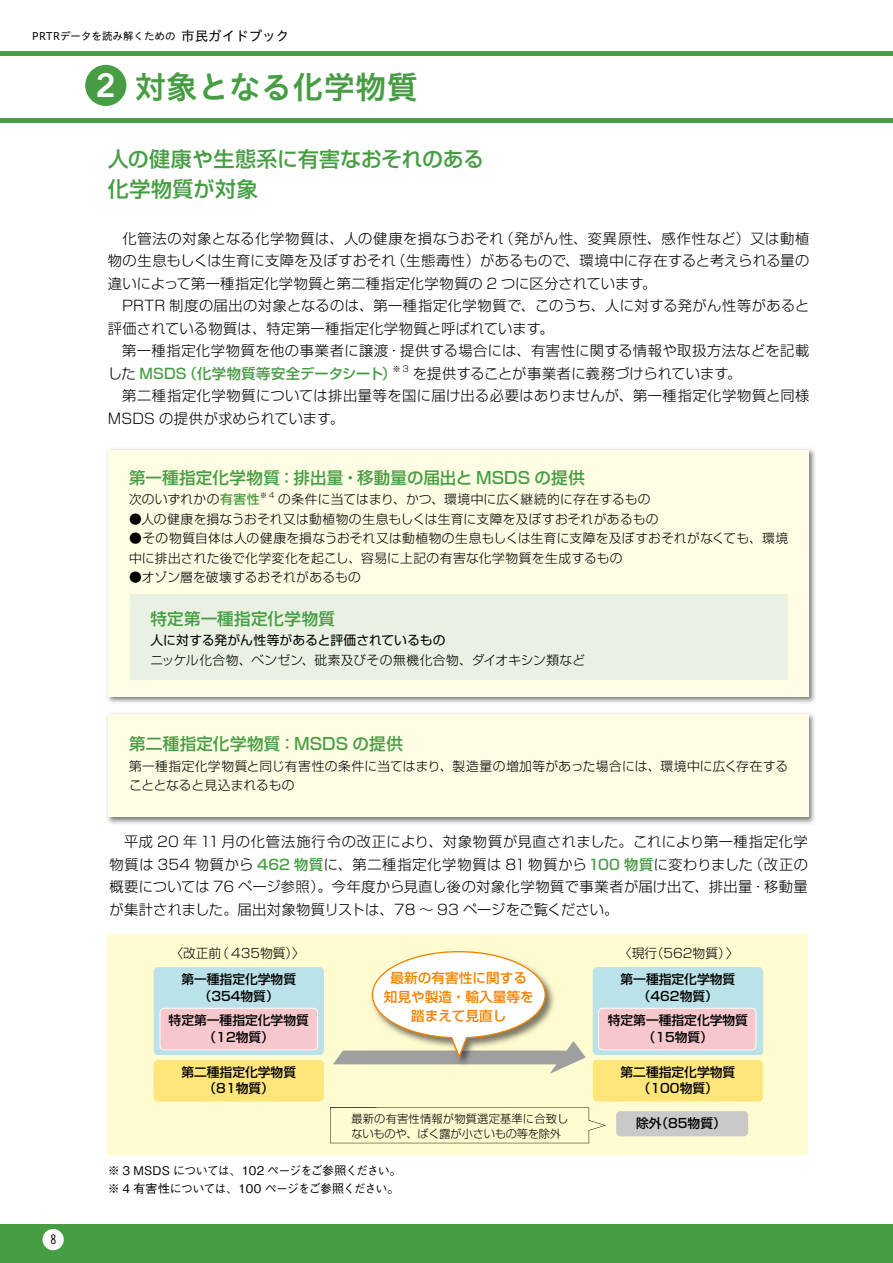
<style>
.page{position:relative;width:893px;height:1263px;background:#fff}
.page>*{position:absolute;margin:0;border:0;box-sizing:border-box;transform-origin:0 0}
.t1{font:31.5px "Hiragino UD Sans Std W6";color:#469d43}
.t2{font:500 21px/30px "Shin Go Pro";letter-spacing:.01em;color:#469d43}
.t3{font:500 16.5px "Shin Go Pro";letter-spacing:.015em;color:#469d43}
.t4{font:300 14.25px/22.5px "Shin Go Pro";letter-spacing:.025em;color:#000}
.t5{font:500 13.65px/19.2px "Shin Go Pr 5";color:#f08300;text-align:center}
.t6{font:13.2px "Trade Gothic Cond Eighteen";color:#000}
.t7{font:300 12.75px/19.5px "Shin Go Pro";letter-spacing:.02em;color:#000}
.t8{font:500 12.75px/16.5px "Shin Go Pr 5";color:#000;text-align:center}
.t9{font:12.75px "Shin Go Pro";letter-spacing:.005em;color:#000}
.t10{font:300 12.75px "Shin Go Pr 5";color:#000}
.t11{font:500 12px/18px "Gothic BBB Pro";letter-spacing:-.065em;color:#000}
.t12{font:300 11.25px/15px "Shin Go Pr 5";letter-spacing:.015em;color:#000}
.t13{font:10.5px "Hiragino UD Sans Std W4";color:#000}
.t14{font:300 8.25px "Shin Go Pro";color:#000}
.t15{font:300 7.5px "Shin Go Pro";color:#000}
.s1{font-size:13.5px}
.s2{font-family:"Trade Gothic Bold Two";font-size:32.85px;color:#fff}
.s3{font-weight:500;color:#469d43}
</style>
<div class="page">
<div style="left:0;top:1225px;width:893px;height:38px;background:#469d43"></div>
<div style="left:43px;top:1229px;width:21px;height:21px;background:#fff;border-radius:50%"></div>
<hr style="left:0;top:51px;width:893px;height:4px;background:#469d43">
<div style="left:85px;top:65px;width:41px;height:41px;background:#469d43;border-radius:50%"></div>
<div style="left:0;top:118px;width:893px;height:5px;background:#469d43"></div>
<img style="left:107px;top:448px;width:708px;height:255px">
<div style="left:108px;top:450px;width:701px;height:247px;background:#fffde4"></div>
<img style="left:107px;top:713px;width:708px;height:111px">
<div style="left:108px;top:714px;width:701px;height:103px;background:#fffde4"></div>
<div style="left:130px;top:595px;width:658px;height:85px;background:#e9f1e3"></div>
<div style="left:108px;top:934px;width:700px;height:221px;background:#fffcd1"></div>
<div style="left:593px;top:967px;width:170px;height:88px;background:#bbe2e8;border-radius:4px"></div>
<div style="left:154px;top:967px;width:170px;height:88px;background:#bbe2e8;border-radius:4px"></div>
<svg style="left:160px;top:1008px;width:158px;height:42px;background:#f6cad1"></svg>
<svg style="left:598px;top:1008px;width:158px;height:42px;background:#f6cad1"></svg>
<div style="left:178px;top:947px;width:103px;height:12px;background:#fffcd1"></div>
<div style="left:169px;top:1014px;width:139px;height:12px;background:#f7c7ce"></div>
<div style="left:212px;top:1031px;width:54px;height:12px;background:#f7c7ce"></div>
<div style="left:154px;top:1060px;width:170px;height:41px;background:#ffe67a;border-radius:4px"></div>
<div style="left:621px;top:947px;width:116px;height:12px;background:#fffcd1"></div>
<div style="left:608px;top:1014px;width:140px;height:12px;background:#f7c7ce"></div>
<div style="left:651px;top:1031px;width:54px;height:12px;background:#f7c7ce"></div>
<div style="left:593px;top:1060px;width:170px;height:41px;background:#ffe67a;border-radius:4px"></div>
<div style="left:616px;top:1111px;width:132px;height:25px;background:#c9c9ca;border-radius:4px"></div>
<div style="left:330px;top:1107px;width:276px;height:36px;background:#fffcd1"></div>
<svg style="left:333px;top:950px;width:253px;height:124px"></svg>
<p class="t13" style="left:32px;top:28px;width:259px">PRTRデータを読み解くための <span class="s1">市民ガイドブック</span></p>
<h1 class="t1" style="left:96px;top:63px;width:324px"><span class="s2">2</span> 対象となる化学物質</h1>
<h2 class="t2" style="left:108px;top:142px;width:378px">人の健康や生態系に有害なおそれのある化学物質が対象</h2>
<p class="t4" style="left:108px;top:225px;width:703px">　化管法の対象となる化学物質は、人の健康を損なうおそれ（発がん性、変異原性、感作性など）又は動植物の生息もしくは生育に支障を及ぼすおそれ（生態毒性）があるもので、環境中に存在すると考えられる量の違いによって第一種指定化学物質と第二種指定化学物質の 2 つに区分されています。<br>　PRTR 制度の届出の対象となるのは、第一種指定化学物質で、このうち、人に対する発がん性等があると評価されている物質は、特定第一種指定化学物質と呼ばれています。<br>　第一種指定化学物質を他の事業者に譲渡・提供する場合には、有害性に関する情報や取扱方法などを記載した <span class="s3">MSDS（化学物質等安全データシート）</span></p>
<p class="t14" style="left:392px;top:362px;width:18px">※3</p>
<p class="t4" style="left:108px;top:360px;width:703px;text-indent:305px">を提供することが事業者に義務づけられています。<br>　第二種指定化学物質については排出量等を国に届け出る必要はありませんが、第一種指定化学物質と同様<br>MSDS の提供が求められています。</p>
<p class="t3" style="left:129px;top:464px;width:457px">第一種指定化学物質：排出量・移動量の届出と MSDS の提供</p>
<p class="t7" style="left:129px;top:488px;width:132px">次のいずれかの<span class="s3">有害性</span></p>
<p class="t15" style="left:260px;top:489px;width:16px">※ 4</p>
<p class="t7" style="left:278px;top:488px;width:374px">の条件に当てはまり、かつ、環境中に広く継続的に存在するもの</p>
<p class="t7" style="left:129px;top:508px;width:531px">●人の健康を損なうおそれ又は動植物の生息もしくは生育に支障を及ぼすおそれがあるもの</p>
<p class="t7" style="left:129px;top:527px;width:661px">●その物質自体は人の健康を損なうおそれ又は動植物の生息もしくは生育に支障を及ぼすおそれがなくても、環境中に排出された後で化学変化を起こし、容易に上記の有害な化学物質を生成するもの</p>
<p class="t7" style="left:129px;top:566px;width:233px">●オゾン層を破壊するおそれがあるもの</p>
<p class="t3" style="left:150px;top:605px;width:186px">特定第一種指定化学物質</p>
<p class="t9" style="left:150px;top:630px;width:297px">人に対する発がん性等があると評価されているもの</p>
<p class="t7" style="left:150px;top:648px;width:436px">ニッケル化合物、ベンゼン、砒素及びその無機化合物、ダイオキシン類など</p>
<p class="t3" style="left:129px;top:730px;width:275px">第二種指定化学物質：MSDS の提供</p>
<p class="t7" style="left:129px;top:754px;width:660px">第一種指定化学物質と同じ有害性の条件に当てはまり、製造量の増加等があった場合には、環境中に広く存在することとなると見込まれるもの</p>
<p class="t4" style="left:109px;top:829px;width:700px;text-align:justify">　平成 20 年 11月の化管法施行令の改正により、対象物質が見直されました。これにより第一種指定化学物質は 354 物質から <span class="s3">462 物質</span>に、第二種指定化学物質は 81 物質から<span class="s3">100 物質</span>に変わりました（改正の概要については 76 ページ参照）。今年度から見直し後の対象化学物質で事業者が届け出て、排出量・移動量が集計されました。届出対象物質リストは、78 〜 93 ページをご覧ください。</p>
<p class="t6" style="left:50px;top:1232px;width:7px">8</p>
<p class="t10" style="left:170px;top:943px;width:136px">〈改正前（ 435物質）〉</p>
<p class="t8" style="left:181px;top:970px;width:116px">第一種指定化学物質（354物質）</p>
<p class="t8" style="left:169px;top:1011px;width:142px">特定第一種指定化学物質（12物質）</p>
<p class="t8" style="left:181px;top:1063px;width:116px">第二種指定化学物質（81物質）</p>
<p class="t5" style="left:384px;top:967px;width:152px">最新の有害性に関する知見や製造・輸入量等を踏まえて見直し</p>
<p class="t12" style="left:351px;top:1110px;width:219px">最新の有害性情報が物質選定基準に合致しないものや、ばく露が小さいもの等を除外</p>
<p class="t11" style="left:108px;top:1160px;width:295px">※ 3 MSDS については、102 ページをご参照ください。※ 4 有害性については、100 ページをご参照ください。</p>
<p class="t10" style="left:619px;top:942px;width:113px">〈現行（562物質）</p>
<p class="t10" style="left:726px;top:943px;width:14px">〉</p>
<p class="t8" style="left:620px;top:970px;width:116px">第一種指定化学物質（462物質）</p>
<p class="t8" style="left:608px;top:1011px;width:142px">特定第一種指定化学物質（15物質）</p>
<p class="t8" style="left:620px;top:1063px;width:116px">第二種指定化学物質（100物質）</p>
<p class="t8" style="left:636px;top:1114px;width:91px">除外（85物質）</p>
</div>
